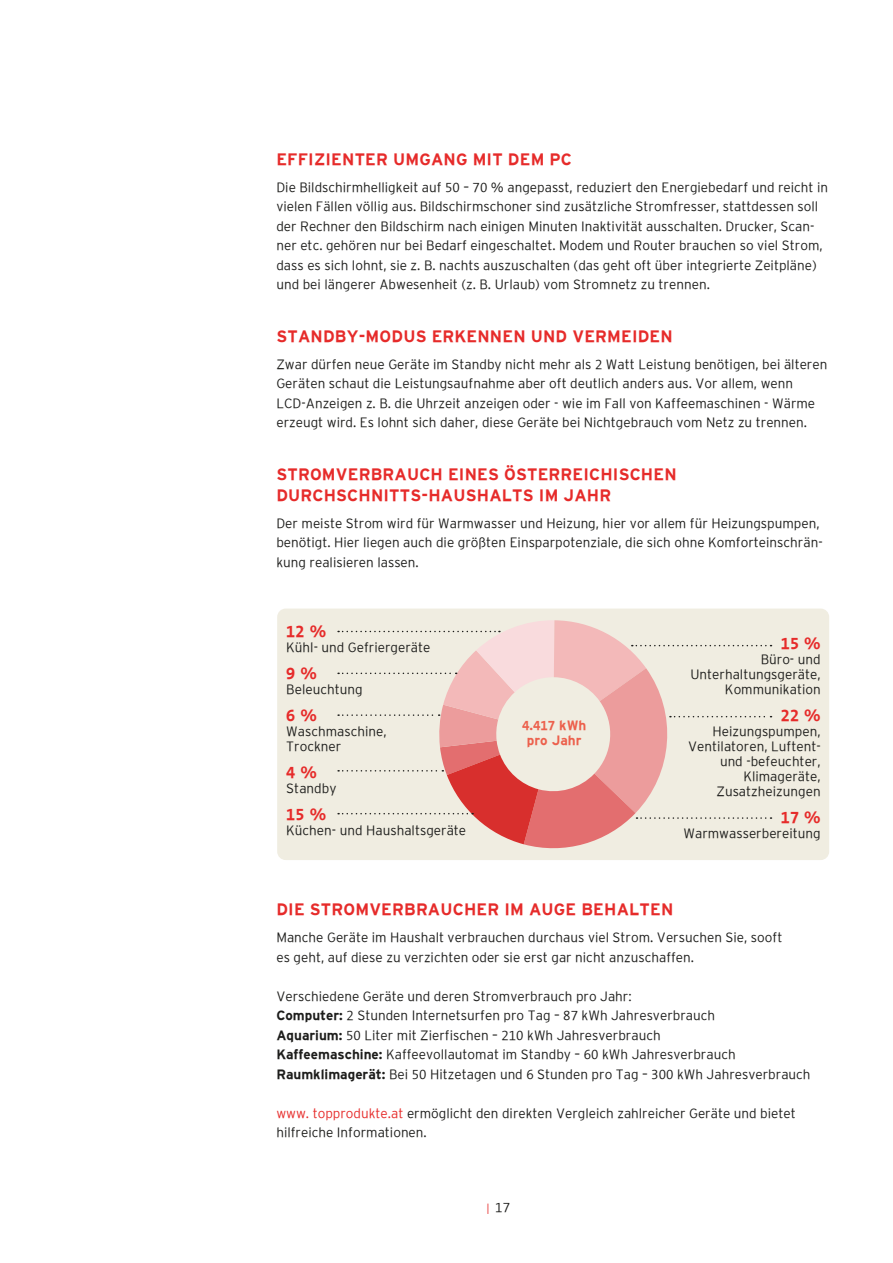
<style>
.page{position:relative;width:893px;height:1263px;background:#fff}
.page>*{position:absolute;margin:0;border:0;box-sizing:border-box;transform-origin:0 0}
.t1{font:700 16.5px/21px "Energieinstitut";letter-spacing:.01em;color:#e62b2a}
.t2{font:300 13.5px/19.5px "Energieinstitut";color:#1d1d1b}
.t3{font:700 13.5px/15px "Energieinstitut";color:#ec604c;text-align:center}
.s1{font-weight:700}
.s2{color:#e62b2a}
.s3{font-size:10.5px;color:#e62b2a}
</style>
<div class="page">
<div style="left:277px;top:608px;width:552px;height:252px;background:#f0ede1;border-radius:9px"></div>
<svg style="left:338px;top:620px;width:433px;height:229px"></svg>
<p class="t1" style="left:276px;top:149px;width:297px">EFFIZIENTER UMGANG MIT DEM PC</p>
<p class="t2" style="left:276px;top:178px;width:553px">Die Bildschirmhelligkeit auf 50 – 70 % angepasst, reduziert den Energiebedarf und reicht in vielen Fällen völlig aus. Bildschirmschoner sind zusätzliche Stromfresser, stattdessen soll der Rechner den Bildschirm nach einigen Minuten Inaktivität ausschalten. Drucker, Scan&shy;ner etc. gehören nur bei Bedarf eingeschaltet. Modem und Router brauchen so viel Strom, dass es sich lohnt, sie z. B. nachts auszuschalten (das geht oft über integrierte Zeitpläne) und bei längerer Abwesenheit (z. B. Urlaub) vom Stromnetz zu trennen.</p>
<p class="t1" style="left:276px;top:326px;width:398px">STANDBY-MODUS ERKENNEN UND VERMEIDEN</p>
<p class="t2" style="left:276px;top:355px;width:552px">Zwar dürfen neue Geräte im Standby nicht mehr als 2 Watt Leistung benötigen, bei älteren Geräten schaut die Leistungsaufnahme aber oft deutlich anders aus. Vor allem, wenn LCD-Anzeigen z. B. die Uhrzeit anzeigen oder - wie im Fall von Kaffeemaschinen - Wärme erzeugt wird. Es lohnt sich daher, diese Geräte bei Nichtgebrauch vom Netz zu trennen.</p>
<p class="t1" style="left:276px;top:464px;width:402px">STROMVERBRAUCH EINES ÖSTERREICHISCHEN<br>DURCHSCHNITTS-HAUSHALTS IM JAHR</p>
<p class="t2" style="left:276px;top:514px;width:548px">Der meiste Strom wird für Warmwasser und Heizung, hier vor allem für Heizungspumpen, benötigt. Hier liegen auch die größten Einsparpotenziale, die sich ohne Komforteinschrän&shy;kung realisieren lassen.</p>
<p class="t1" style="left:286px;top:621px;width:41px">12 %</p>
<p class="t2" style="left:286px;top:637px;width:146px">Kühl- und Gefriergeräte</p>
<p class="t1" style="left:286px;top:663px;width:32px">9 %</p>
<p class="t2" style="left:286px;top:679px;width:78px">Beleuchtung</p>
<p class="t1" style="left:286px;top:705px;width:32px">6 %</p>
<p class="t2" style="left:286px;top:724px;width:102px;line-height:15px">Waschmaschine,<br>Trockner</p>
<p class="t1" style="left:286px;top:762px;width:32px">4 %</p>
<p class="t2" style="left:286px;top:778px;width:52px">Standby</p>
<p class="t1" style="left:286px;top:804px;width:41px">15 %</p>
<p class="t2" style="left:286px;top:820px;width:181px">Küchen- und Haushaltsgeräte</p>
<p class="t3" style="left:522px;top:718px;width:66px">4.417 kWh pro Jahr</p>
<p class="t1" style="left:781px;top:633px;width:41px">15 %</p>
<p class="t2" style="left:690px;top:652px;width:132px;line-height:15px;text-align:right">Büro- und<br>Unterhaltungsgeräte,<br>Kommunikation</p>
<p class="t1" style="left:781px;top:705px;width:41px">22 %</p>
<p class="t2" style="left:688px;top:724px;width:134px;line-height:15px;text-align:right">Heizungspumpen,<br>Ventilatoren, Luftent&shy;und -befeuchter,<br>Klimageräte,<br>Zusatzheizungen</p>
<p class="t1" style="left:781px;top:807px;width:41px">17 %</p>
<p class="t2" style="left:683px;top:824px;width:139px">Warmwasserbereitung</p>
<p class="t1" style="left:276px;top:899px;width:398px">DIE STROMVERBRAUCHER IM AUGE BEHALTEN</p>
<p class="t2" style="left:276px;top:928px;width:507px">Manche Geräte im Haushalt verbrauchen durchaus viel Strom. Versuchen Sie, sooft es geht, auf diese zu verzichten oder sie erst gar nicht anzuschaffen.</p>
<p class="t2" style="left:276px;top:986px;width:536px">Verschiedene Geräte und deren Stromverbrauch pro Jahr:<br><span class="s1">Computer:</span> 2 Stunden Internetsurfen pro Tag – 87 kWh Jahresverbrauch<br><span class="s1">Aquarium:</span> 50 Liter mit Zierfischen – 210 kWh Jahresverbrauch<br><span class="s1">Kaffeemaschine:</span> Kaffeevollautomat im Standby – 60 kWh Jahresverbrauch <span class="s1">Raumklimagerät:</span> Bei 50 Hitzetagen und 6 Stunden pro Tag – 300 kWh Jahresverbrauch</p>
<p class="t2" style="left:276px;top:1103px;width:521px"><span class="s2">www. topprodukte.at</span> ermöglicht den direkten Vergleich zahlreicher Geräte und bietet hilfreiche Informationen.</p>
<p class="t2" style="left:486px;top:1197px;width:25px"><span class="s3">|</span> 17</p>
</div>
